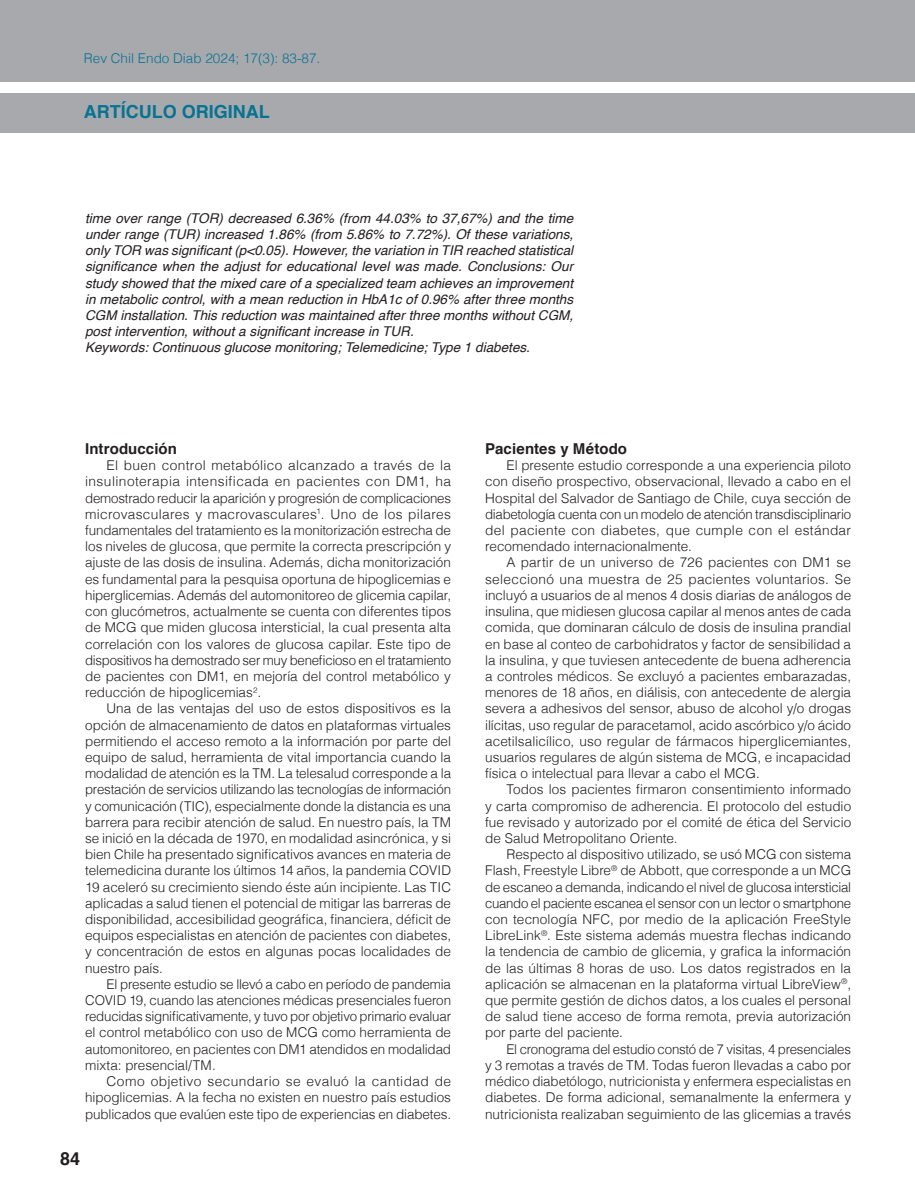
<style>
.page{position:relative;width:915px;height:1191px;background:#fff}
.page>*{position:absolute;margin:0;border:0;box-sizing:border-box;transform-origin:0 0}
.t1{font:700 18px "Helvetica";color:#077392}
.t2{font:700 18px "Helvetica";color:#231f20}
.Texto{font:700 15px "Helvetica";letter-spacing:.01em;color:#231f20}
.Sub_titulos_1{font:700 15px "Helvetica";letter-spacing:.005em;color:#231f20}
.Texto-2{font:300 13.5px/16.2px "Helvetica";color:#231f20;text-align:justify}
.Abstract{font:italic 13.5px/16.2px "Helvetica";color:#231f20;text-align:justify}
.t3{font:300 13.5px "Helvetica";color:#077392}
</style>
<div class="page">
<div style="left:0;top:0;width:914px;height:81px;background:#a8a9ad"></div>
<div style="left:0;top:93px;width:914px;height:40px;background:#a8a9ad"></div>
<p class="t3" style="left:84px;top:46px;width:238px">Rev Chil Endo Diab 2024; 17(3): 83-87.</p>
<h1 class="t1" style="left:84px;top:97px;width:187px">ARTÍCULO ORIGINAL</h1>
<p class="Abstract" style="left:85px;top:210px;width:489px">time over range (TOR) decreased 6.36% (from 44.03% to 37,67%) and the time under range (TUR) increased 1.86% (from 5.86% to 7.72%). Of these variations, only TOR was significant (p&lt;0.05). However, the variation in TIR reached statistical significance when the adjust for educational level was made. Conclusions: Our study showed that the mixed care of a specialized team achieves an improvement in metabolic control, with a mean reduction in HbA1c of 0.96% after three months CGM installation. This reduction was maintained after three months without CGM, post intervention, without a significant increase in TUR.</p>
<p class="Abstract" style="left:85px;top:340px;width:446px">Keywords: Continuous glucose monitoring; Telemedicine; Type 1 diabetes.</p>
<p class="Sub_titulos_1" style="left:85px;top:436px;width:93px">Introducción</p>
<p class="Texto-2" style="left:85px;top:456px;width:367px;text-indent:21px">El buen control metabólico alcanzado a través de la insulinoterapia intensificada en pacientes con DM1, ha demostrado reducir la aparición y progresión de complicaciones microvasculares y macrovasculares<sup>1</sup>. Uno de los pilares fundamentales del tratamiento es la monitorización estrecha de los niveles de glucosa, que permite la correcta prescripción y ajuste de las dosis de insulina. Además, dicha monitorización es fundamental para la pesquisa oportuna de hipoglicemias e hiperglicemias. Además del automonitoreo de glicemia capilar, con glucómetros, actualmente se cuenta con diferentes tipos de MCG que miden glucosa intersticial, la cual presenta alta correlación con los valores de glucosa capilar. Este tipo de dispositivos ha demostrado ser muy beneficioso en el tratamiento de pacientes con DM1, en mejoría del control metabólico y reducción de hipoglicemias<sup>2</sup>.</p>
<p class="Texto-2" style="left:85px;top:699px;width:367px;text-indent:21px">Una de las ventajas del uso de estos dispositivos es la opción de almacenamiento de datos en plataformas virtuales permitiendo el acceso remoto a la información por parte del equipo de salud, herramienta de vital importancia cuando la modalidad de atención es la TM. La telesalud corresponde a la prestación de servicios utilizando las tecnologías de información y comunicación (TIC), especialmente donde la distancia es una barrera para recibir atención de salud. En nuestro país, la TM se inició en la década de 1970, en modalidad asincrónica, y si bien Chile ha presentado significativos avances en materia de telemedicina durante los últimos 14 años, la pandemia COVID 19 aceleró su crecimiento siendo éste aún incipiente. Las TIC aplicadas a salud tienen el potencial de mitigar las barreras de disponibilidad, accesibilidad geográfica, financiera, déficit de equipos especialistas en atención de pacientes con diabetes, y concentración de estos en algunas pocas localidades de nuestro país.</p>
<p class="Texto-2" style="left:85px;top:975px;width:367px;text-indent:21px">El presente estudio se llevó a cabo en período de pandemia COVID 19, cuando las atenciones médicas presenciales fueron reducidas significativamente, y tuvo por objetivo primario evaluar el control metabólico con uso de MCG como herramienta de automonitoreo, en pacientes con DM1 atendidos en modalidad mixta: presencial/TM.</p>
<p class="Texto-2" style="left:85px;top:1072px;width:367px;text-indent:21px">Como objetivo secundario se evaluó la cantidad de hipoglicemias. A la fecha no existen en nuestro país estudios publicados que evalúen este tipo de experiencias en diabetes.</p>
<h1 class="t2" style="left:60px;top:1144px;width:22px">84</h1>
<p class="Texto" style="left:485px;top:436px;width:143px">Pacientes y Método</p>
<p class="Texto-2" style="left:485px;top:456px;width:367px;text-indent:21px">El presente estudio corresponde a una experiencia piloto con diseño prospectivo, observacional, llevado a cabo en el Hospital del Salvador de Santiago de Chile, cuya sección de diabetología cuenta con un modelo de atención transdisciplinario del paciente con diabetes, que cumple con el estándar recomendado internacionalmente.</p>
<p class="Texto-2" style="left:485px;top:553px;width:367px;text-indent:21px">A partir de un universo de 726 pacientes con DM1 se seleccionó una muestra de 25 pacientes voluntarios. Se incluyó a usuarios de al menos 4 dosis diarias de análogos de insulina, que midiesen glucosa capilar al menos antes de cada comida, que dominaran cálculo de dosis de insulina prandial en base al conteo de carbohidratos y factor de sensibilidad a la insulina, y que tuviesen antecedente de buena adherencia a controles médicos. Se excluyó a pacientes embarazadas, menores de 18 años, en diálisis, con antecedente de alergia severa a adhesivos del sensor, abuso de alcohol y/o drogas ilícitas, uso regular de paracetamol, acido ascórbico y/o ácido acetilsalicílico, uso regular de fármacos hiperglicemiantes, usuarios regulares de algún sistema de MCG, e incapacidad física o intelectual para llevar a cabo el MCG.</p>
<p class="Texto-2" style="left:485px;top:780px;width:367px;text-indent:21px">Todos los pacientes firmaron consentimiento informado y carta compromiso de adherencia. El protocolo del estudio fue revisado y autorizado por el comité de ética del Servicio de Salud Metropolitano Oriente.</p>
<p class="Texto-2" style="left:485px;top:845px;width:367px;text-indent:21px">Respecto al dispositivo utilizado, se usó MCG con sistema Flash, Freestyle Libre<sup>®</sup> de Abbott, que corresponde a un MCG de escaneo a demanda, indicando el nivel de glucosa intersticial cuando el paciente escanea el sensor con un lector o smartphone con tecnología NFC, por medio de la aplicación FreeStyle LibreLink<sup>®</sup>. Este sistema además muestra flechas indicando la tendencia de cambio de glicemia, y grafica la información de las últimas 8 horas de uso. Los datos registrados en la aplicación se almacenan en la plataforma virtual LibreView<sup>®</sup>, que permite gestión de dichos datos, a los cuales el personal de salud tiene acceso de forma remota, previa autorización por parte del paciente.</p>
<p class="Texto-2" style="left:485px;top:1039px;width:367px;text-indent:21px">El cronograma del estudio constó de 7 visitas, 4 presenciales y 3 remotas a través de TM. Todas fueron llevadas a cabo por médico diabetólogo, nutricionista y enfermera especialistas en diabetes. De forma adicional, semanalmente la enfermera y nutricionista realizaban seguimiento de las glicemias a través</p>
</div>
